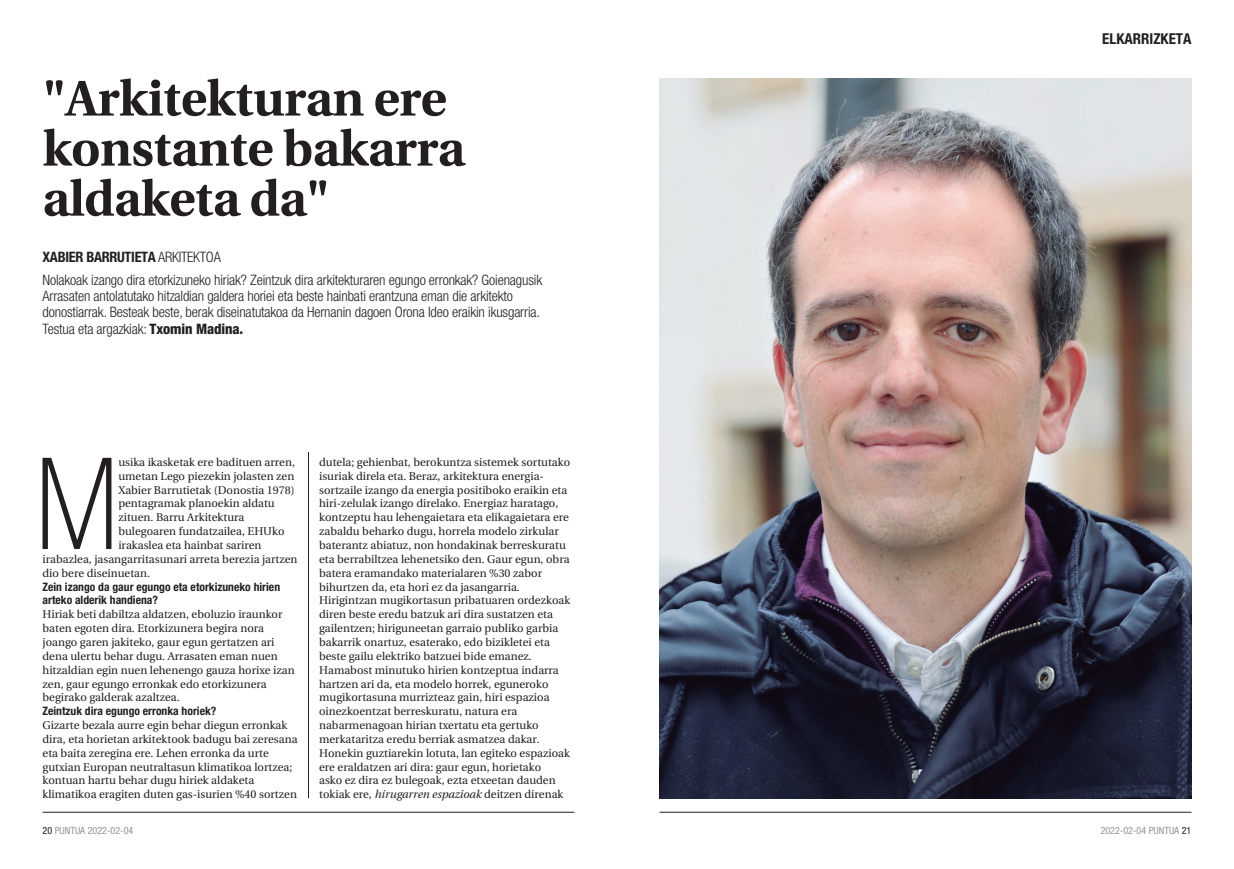
<style>
.page{position:relative;width:1234px;height:869px;background:#fff}
.page>*{position:absolute;margin:0;border:0;box-sizing:border-box;transform-origin:0 0}
.Testua-BAND-Hasi-Kap{font:100 condensed 127.5px "Helvetica Neue";color:#231f20}
.Titulua-A_DK{font:700 50px/50px "Utopia";letter-spacing:-.01em;color:#231f20}
.Orriburua-B{font:700 condensed 15px "Helvetica Neue";color:#231f20}
.Sarrera{font:300 condensed 14.38px/16.2px "Helvetica Neue";letter-spacing:-.01em;color:#231f20}
.Elkarrizketa-Izenaab{font:700 condensed 14.38px "Helvetica Neue";letter-spacing:-.02em;color:#231f20}
.Testua-BAND-Galdera{font:700 condensed 11.62px/13.9px "Helvetica Neue";color:#231f20}
.Testua-BAND-Hasi{font:11.25px/13.9px "Utopia";color:#231f20}
.Testua-BAND-Hasi-Kap-2{font:11.25px "Utopia";color:#231f20}
.t1{font:condensed 10px "Helvetica Neue";color:#939598}
.s1{font-weight:300}
.s2{font-weight:800}
.s3{font-style:italic}
.s4{color:#231f20}
</style>
<div class="page">
<img style="left:659px;top:78px;width:532px;height:720px">
<hr style="left:308px;top:452px;width:1px;height:346px;background:#231f20">
<hr style="left:43px;top:811px;width:531px;height:1px;background:#231f20">
<hr style="left:659px;top:811px;width:532px;height:1px;background:#231f20">
<p class="Titulua-A_DK" style="left:43px;top:74px;width:424px">"Arkitekturan ere konstante bakarra aldaketa da"</p>
<p class="Elkarrizketa-Izenaab" style="left:43px;top:247px;width:180px">XABIER BARRUTIETA <span class="s1">ARKITEKTOA</span></p>
<p class="Sarrera" style="left:43px;top:271px;width:501px">Nolakoak izango dira etorkizuneko hiriak? Zeintzuk dira arkitekturaren egungo erronkak? Goienagusik<br>Arrasaten antolatutako hitzaldian galdera horiei eta beste hainbati erantzuna eman die arkitekto donostiarrak. Besteak beste, berak diseinatutakoa da Hernanin dagoen Orona Ideo eraikin ikusgarria.</p>
<p class="Sarrera" style="left:43px;top:320px;width:202px">Testua eta argazkiak: <span class="s2">Txomin Madina.</span></p>
<p class="Testua-BAND-Hasi-Kap" style="left:36px;top:432px;width:84px">M</p>
<p class="Testua-BAND-Hasi-Kap-2" style="left:118px;top:455px;width:178px">usika ikasketak ere badituen arren,</p>
<p class="Testua-BAND-Hasi-Kap-2" style="left:118px;top:469px;width:177px">umetan Lego piezekin jolasten zen</p>
<p class="Testua-BAND-Hasi-Kap-2" style="left:118px;top:483px;width:178px">Xabier Barrutietak (Donostia 1978)</p>
<p class="Testua-BAND-Hasi-Kap-2" style="left:118px;top:497px;width:158px">pentagramak planoekin aldatu</p>
<p class="Testua-BAND-Hasi-Kap-2" style="left:118px;top:511px;width:128px">zituen. Barru Arkitektura</p>
<p class="Testua-BAND-Hasi-Kap-2" style="left:118px;top:525px;width:168px">bulegoaren fundatzailea, EHUko</p>
<p class="Testua-BAND-Hasi-Kap-2" style="left:118px;top:538px;width:145px">irakaslea eta hainbat sariren</p>
<p class="Testua-BAND-Hasi-Kap-2" style="left:43px;top:552px;width:256px">irabazlea, jasangarritasunari arreta berezia jartzen</p>
<p class="Testua-BAND-Hasi-Kap-2" style="left:43px;top:566px;width:109px">dio bere diseinuetan.</p>
<p class="Testua-BAND-Galdera" style="left:43px;top:579px;width:239px">Zein izango da gaur egungo eta etorkizuneko hirien arteko alderik handiena?</p>
<p class="Testua-BAND-Hasi" style="left:43px;top:607px;width:253px">Hiriak beti dabiltza aldatzen, eboluzio iraunkor baten egoten dira. Etorkizunera begira nora joango garen jakiteko, gaur egun gertatzen ari dena ulertu behar dugu. Arrasaten eman nuen hitzaldian egin nuen lehenengo gauza horixe izan zen, gaur egungo erronkak edo etorkizunera begirako galderak azaltzea.</p>
<p class="Testua-BAND-Galdera" style="left:43px;top:703px;width:175px">Zeintzuk dira egungo erronka horiek?</p>
<p class="Testua-BAND-Hasi" style="left:43px;top:718px;width:256px">Gizarte bezala aurre egin behar diegun erronkak dira, eta horietan arkitektook badugu bai zeresana eta baita zeregina ere. Lehen erronka da urte gutxian Europan neutraltasun klimatikoa lortzea; kontuan hartu behar dugu hiriek aldaketa klimatikoa eragiten duten gas-isurien %40 sortzen</p>
<p class="Testua-BAND-Hasi" style="left:319px;top:455px;width:253px">dutela; gehienbat, berokuntza sistemek sortutako isuriak direla eta. Beraz, arkitektura energia&shy;sortzaile izango da energia positiboko eraikin eta hiri-zelulak izango direlako. Energiaz haratago, kontzeptu hau lehengaietara eta elikagaietara ere zabaldu beharko dugu, horrela modelo zirkular baterantz abiatuz, non hondakinak berreskuratu eta berrabiltzea lehenetsiko den. Gaur egun, obra batera eramandako materialaren %30 zabor bihurtzen da, eta hori ez da jasangarria.<br>Hirigintzan mugikortasun pribatuaren ordezkoak diren beste eredu batzuk ari dira sustatzen eta gailentzen; hiriguneetan garraio publiko garbia bakarrik onartuz, esaterako, edo bizikletei eta beste gailu elektriko batzuei bide emanez.<br>Hamabost minutuko hirien kontzeptua indarra hartzen ari da, eta modelo horrek, eguneroko mugikortasuna murrizteaz gain, hiri espazioa oinezkoentzat berreskuratu, natura era nabarmenagoan hirian txertatu eta gertuko merkataritza eredu berriak asmatzea dakar.<br>Honekin guztiarekin lotuta, lan egiteko espazioak ere eraldatzen ari dira: gaur egun, horietako<br>asko ez dira ez bulegoak, ezta etxeetan dauden tokiak ere, <span class="s3">hirugarren espazioak</span> deitzen direnak</p>
<p class="Orriburua-B" style="left:1101px;top:29px;width:91px">ELKARRIZKETA</p>
<p class="t1" style="left:43px;top:824px;width:92px"><span class="s4">20</span> PUNTUA 2022-02-04</p>
<p class="t1" style="left:1100px;top:824px;width:92px">2022-02-04 PUNTUA <span class="s4">21</span></p>
</div>
